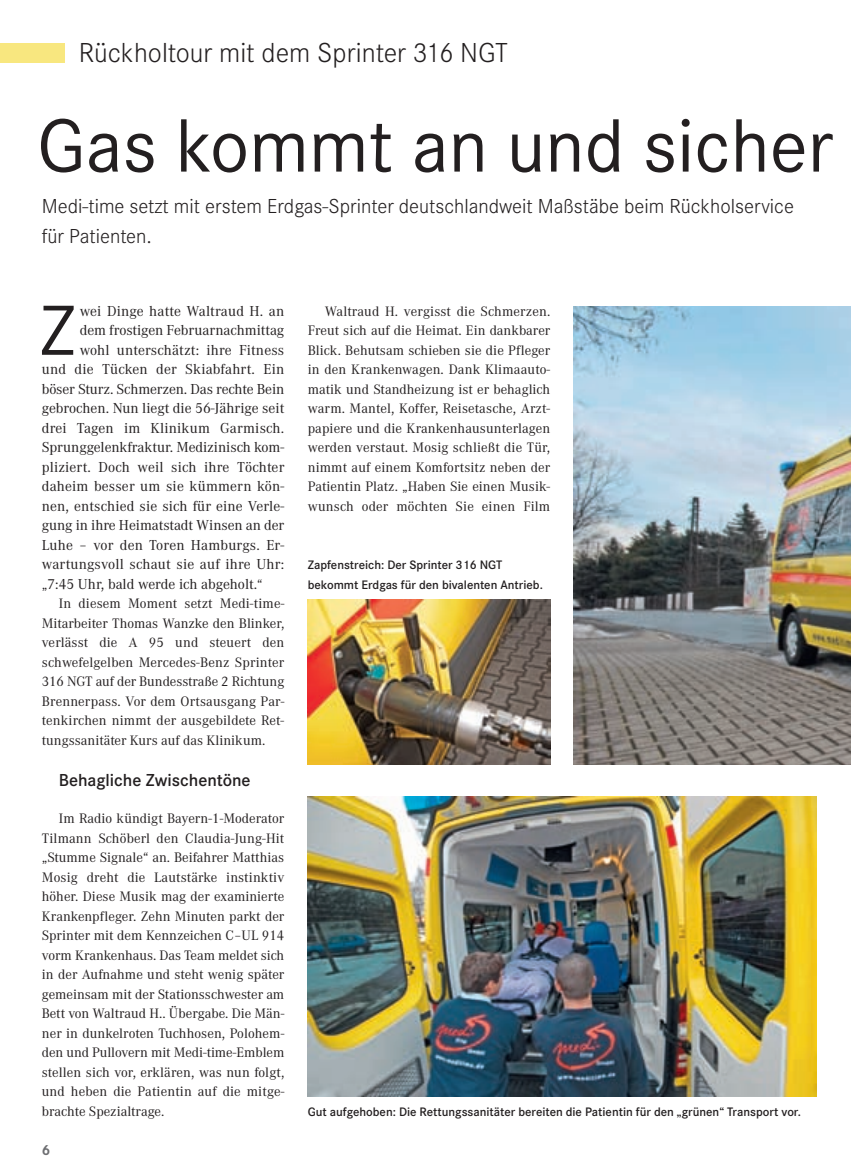
<style>
.page{position:relative;width:851px;height:1170px;background:#fff}
.page>*{position:absolute;margin:0;border:0;box-sizing:border-box;transform-origin:0 0}
.t1{font:78px "Corporate S";color:#231f20}
.t2{font:73.5px "Corporate S";color:#231f20}
.t3{font:300 28.5px "Corporate S";color:#231f20}
.t4{font:300 21px/30px "Corporate S";color:#231f20}
.t5{font:600 18px "Corporate S";color:#231f20}
.t6{font:15px "Corporate A";color:#231f20}
.t7{font:700 15px "Corporate S";color:#6d6e71}
.t8{font:14.25px/19.5px "Corporate A";color:#231f20;text-align:justify}
.t9{font:600 12.75px/19.5px "Corporate S";color:#231f20}
.s1{font-size:14.25px}
</style>
<div class="page">
<img style="left:0;top:43px;width:850px;height:1054px">
<p class="t3" style="left:79px;top:43px;width:431px">Rückholtour mit dem Sprinter 316 NGT</p>
<p class="t1" style="left:37px;top:120px;width:797px">Gas kommt an und sicher</p>
<p class="t4" style="left:42px;top:193px;width:753px">Medi-time setzt mit erstem Erdgas-Sprinter deutschlandweit Maßstäbe beim Rückholservice für Patienten.</p>
<p class="t2" style="left:40px;top:306px;width:38px">Z</p>
<p class="t6" style="left:80px;top:306px;width:206px">wei Dinge hatte Waltraud H. an</p>
<p class="t6" style="left:80px;top:325px;width:206px">dem frostigen Februarnachmittag</p>
<p class="t6" style="left:80px;top:345px;width:206px">wohl unterschätzt: ihre Fitness</p>
<p class="t6" style="left:42px;top:364px;width:244px">und die Tücken der Skiabfahrt. Ein</p>
<p class="t6" style="left:42px;top:384px;width:244px">böser Sturz. Schmerzen. Das rechte Bein</p>
<p class="t6" style="left:42px;top:403px;width:244px">gebrochen. Nun liegt die 56-Jährige seit</p>
<p class="t6" style="left:42px;top:423px;width:244px">drei Tagen im Klinikum Garmisch.</p>
<p class="t6" style="left:42px;top:442px;width:244px">Sprunggelenkfraktur. Medizinisch kom-</p>
<p class="t6" style="left:42px;top:462px;width:244px">pliziert. Doch weil sich ihre Töchter</p>
<p class="t6" style="left:42px;top:481px;width:244px">daheim besser um sie kümmern kön-</p>
<p class="t6" style="left:42px;top:501px;width:244px">nen, entschied sie sich für eine Verle-</p>
<p class="t6" style="left:42px;top:520px;width:244px">gung in ihre Heimatstadt Winsen an der</p>
<p class="t6" style="left:42px;top:540px;width:244px">Luhe – vor den Toren Hamburgs. Er-</p>
<p class="t6" style="left:42px;top:559px;width:244px">wartungsvoll schaut sie auf ihre Uhr:</p>
<p class="t6" style="left:42px;top:579px;width:222px"><span class="s1">„</span>7:45 Uhr, bald werde ich abgeholt.<span class="s1">“</span></p>
<p class="t8" style="left:42px;top:595px;width:244px;text-indent:17px">In diesem Moment setzt Medi-time-Mitarbeiter Thomas Wanzke den Blinker, verlässt die A 95 und steuert den schwefelgelben Mercedes-Benz Sprinter 316 NGT auf der Bundesstraße 2 Richtung Brennerpass. Vor dem Ortsausgang Par&shy;tenkirchen nimmt der ausgebildete Ret&shy;tungssanitäter Kurs auf das Klinikum.</p>
<p class="t5" style="left:59px;top:773px;width:193px">Behagliche Zwischentöne</p>
<p class="t8" style="left:42px;top:810px;width:244px;text-indent:17px">Im Radio kündigt Bayern-1-Moderator Tilmann Schöberl den Claudia-Jung-Hit „Stumme Signale“ an. Beifahrer Matthias Mosig dreht die Lautstärke instinktiv höher. Diese Musik mag der examinierte Krankenpfleger. Zehn Minuten parkt der Sprinter mit dem Kennzeichen C–UL 914 vorm Krankenhaus. Das Team meldet sich in der Aufnahme und steht wenig später gemeinsam mit der Stationsschwester am Bett von Waltraud H.. Übergabe. Die Män&shy;ner in dunkelroten Tuchhosen, Polohem&shy;den und Pullovern mit Medi-time-Emblem stellen sich vor, erklären, was nun folgt, und heben die Patientin auf die mitge&shy;brachte Spezialtrage.</p>
<p class="t7" style="left:42px;top:1144px;width:10px">6</p>
<p class="t8" style="left:308px;top:303px;width:244px;text-indent:17px">Waltraud H. vergisst die Schmerzen.<br>Freut sich auf die Heimat. Ein dankbarer Blick. Behutsam schieben sie die Pfleger in den Krankenwagen. Dank Klimaauto&shy;matik und Standheizung ist er behaglich warm. Mantel, Koffer, Reisetasche, Arzt&shy;papiere und die Krankenhausunterlagen werden verstaut. Mosig schließt die Tür, nimmt auf einem Komfortsitz neben der Patientin Platz. „Haben Sie einen Musik&shy;wunsch oder möchten Sie einen Film</p>
<p class="t9" style="left:308px;top:556px;width:236px">Zapfenstreich: Der Sprinter 316 NGT bekommt Erdgas für den bivalenten Antrieb.</p>
<p class="t9" style="left:308px;top:1102px;width:494px">Gut aufgehoben: Die Rettungssanitäter bereiten die Patientin für den „grünen“ Transport vor.</p>
</div>
